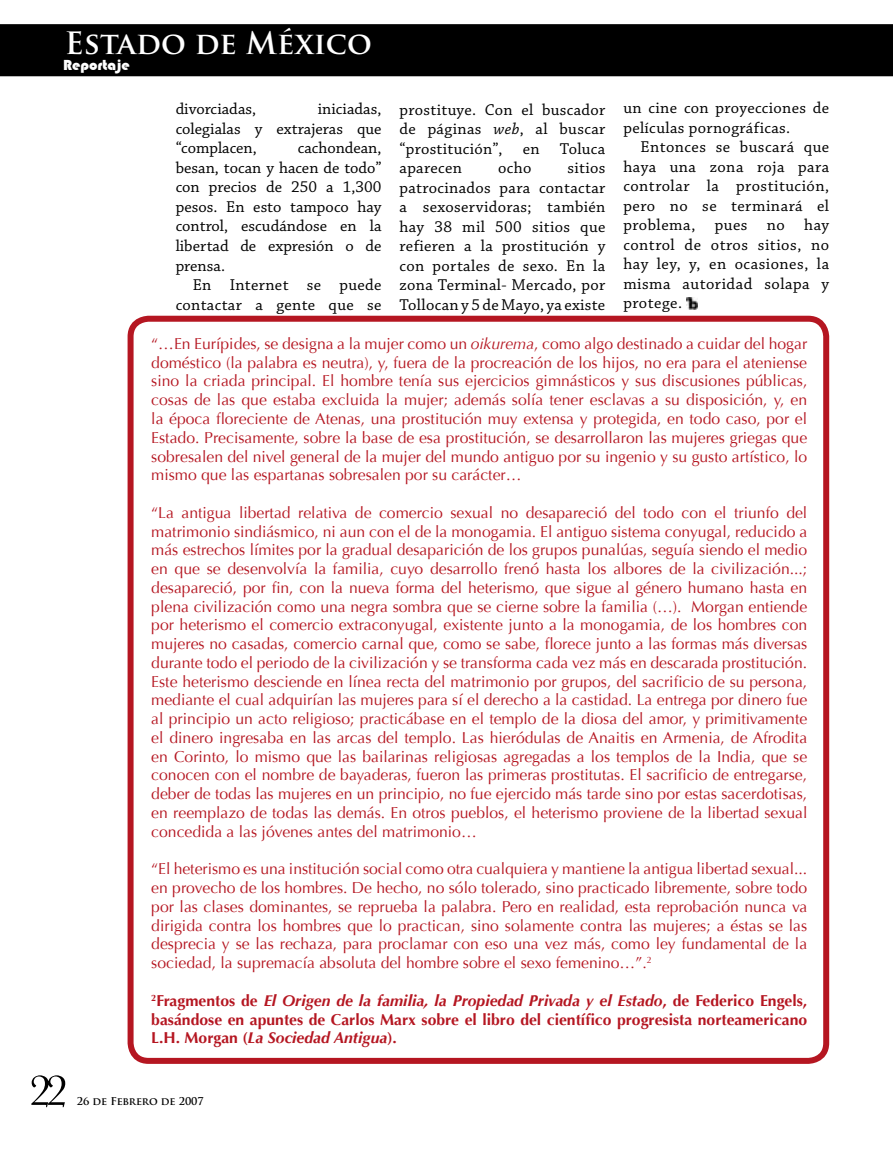
<style>
.page{position:relative;width:893px;height:1149px;background:#fff}
.page>*{position:absolute;margin:0;border:0;box-sizing:border-box;transform-origin:0 0}
.t1{font:700 30px "Trajan Pro";color:#fff}
.t2{font:16.5px/19.5px "Chaparral Pro";letter-spacing:.02em;color:#000;text-align:justify}
.t3{font:16.5px "Chaparral Pro";color:#000}
.t4{font:15.75px/18.8px "Optima";color:#b51621;text-align:justify}
.t5{font:700 15.75px/18.8px "Optima";color:#b51621;text-align:justify}
.t6{font:15px "Bauhaus 93";color:#fff}
.t7{font:700 10.5px "Trajan Pro";letter-spacing:-.01em;color:#000}
.s1{font-style:italic}
</style>
<div class="page">
<div style="left:0;top:24px;width:893px;height:52px;background:#000"></div>
<svg style="left:31px;top:1075px;width:34px;height:31px"></svg>
<div style="left:128px;top:315px;width:701px;height:748px;border:6px solid #b51621;border-radius:18px"></div>
<svg style="left:686px;top:297px;width:12px;height:12px"></svg>
<h1 class="t1" style="left:65px;top:25px;width:308px">Estado de México</h1>
<p class="t6" style="left:63px;top:57px;width:68px">Reportaje</p>
<p class="t3" style="left:176px;top:100px;width:82px">divorciadas,</p>
<p class="t2" style="left:176px;top:100px;width:207px;text-indent:142px">iniciadas, colegialas y extrajeras que “complacen,</p>
<p class="t2" style="left:176px;top:139px;width:207px;text-indent:122px">cachondean, besan, tocan y hacen de todo” con precios de 250 a 1,300 pesos. En esto tampoco hay control, escudándose en la libertad de expresión o de prensa.</p>
<p class="t2" style="left:176px;top:275px;width:207px;text-align:right">En Internet se puede contactar a gente que se</p>
<p class="t2" style="left:400px;top:100px;width:207px">prostituye. Con el buscador de páginas <span class="s1">web</span>, al buscar “prostitución”, en Toluca aparecen</p>
<p class="t2" style="left:498px;top:159px;width:35px">ocho</p>
<p class="t2" style="left:400px;top:159px;width:207px;text-indent:168px">sitios patrocinados para contactar a sexoservidoras; también hay 38 mil 500 sitios que refieren a la prostitución y con portales de sexo. En la zona Terminal- Mercado, por Tollocan y 5 de Mayo, ya existe</p>
<p class="t2" style="left:623px;top:99px;width:207px">un cine con proyecciones de películas pornográficas.</p>
<p class="t2" style="left:623px;top:138px;width:207px;text-indent:17px">Entonces se buscará que haya una zona roja para controlar la prostitución, pero no se terminará el problema, pues no hay control de otros sitios, no hay ley, y, en ocasiones, la misma autoridad solapa y protege.</p>
<p class="t4" style="left:151px;top:334px;width:658px">“…En Eurípides, se designa a la mujer como un <span class="s1">oikurema</span>, como algo destinado a cuidar del hogar doméstico (la palabra es neutra), y, fuera de la procreación de los hijos, no era para el ateniense sino la criada principal. El hombre tenía sus ejercicios gimnásticos y sus discusiones públicas, cosas de las que estaba excluida la mujer; además solía tener esclavas a su disposición, y, en la época floreciente de Atenas, una prostitución muy extensa y protegida, en todo caso, por el Estado. Precisamente, sobre la base de esa prostitución, se desarrollaron las mujeres griegas que sobresalen del nivel general de la mujer del mundo antiguo por su ingenio y su gusto artístico, lo mismo que las espartanas sobresalen por su carácter…</p>
<p class="t4" style="left:151px;top:503px;width:658px">“La antigua libertad relativa de comercio sexual no desapareció del todo con el triunfo del matrimonio sindiásmico, ni aun con el de la monogamia. El antiguo sistema conyugal, reducido a más estrechos límites por la gradual desaparición de los grupos punalúas, seguía siendo el medio en que se desenvolvía la familia, cuyo desarrollo frenó hasta los albores de la civilización...; desapareció, por fin, con la nueva forma del heterismo, que sigue al género humano hasta en plena civilización como una negra sombra que se cierne sobre la familia (…). Morgan entiende por heterismo el comercio extraconyugal, existente junto a la monogamia, de los hombres con mujeres no casadas, comercio carnal que, como se sabe, florece junto a las formas más diversas durante todo el periodo de la civilización y se transforma cada vez más en descarada prostitución.<br>Este heterismo desciende en línea recta del matrimonio por grupos, del sacrificio de su persona, mediante el cual adquirían las mujeres para sí el derecho a la castidad. La entrega por dinero fue al principio un acto religioso; practicábase en el templo de la diosa del amor, y primitivamente el dinero ingresaba en las arcas del templo. Las hieródulas de Anaitis en Armenia, de Afrodita en Corinto, lo mismo que las bailarinas religiosas agregadas a los templos de la India, que se conocen con el nombre de bayaderas, fueron las primeras prostitutas. El sacrificio de entregarse, deber de todas las mujeres en un principio, no fue ejercido más tarde sino por estas sacerdotisas, en reemplazo de todas las demás. En otros pueblos, el heterismo proviene de la libertad sexual concedida a las jóvenes antes del matrimonio…</p>
<p class="t4" style="left:151px;top:859px;width:657px">“El heterismo es una institución social como otra cualquiera y mantiene la antigua libertad sexual... en provecho de los hombres. De hecho, no sólo tolerado, sino practicado libremente, sobre todo por las clases dominantes, se reprueba la palabra. Pero en realidad, esta reprobación nunca va dirigida contra los hombres que lo practican, sino solamente contra las mujeres; a éstas se las desprecia y se las rechaza, para proclamar con eso una vez más, como ley fundamental de la sociedad, la supremacía absoluta del hombre sobre el sexo femenino…”.<sup>2</sup></p>
<p class="t5" style="left:151px;top:990px;width:657px"><sup>2</sup>Fragmentos de <span class="s1">El Origen de la familia, la Propiedad Privada y el Estado</span>, de Federico Engels, basándose en apuntes de Carlos Marx sobre el libro del científico progresista norteamericano L.H. Morgan (<span class="s1">La Sociedad Antigua</span>).</p>
<p class="t7" style="left:77px;top:1094px;width:129px">26 de Febrero de 2007</p>
</div>
